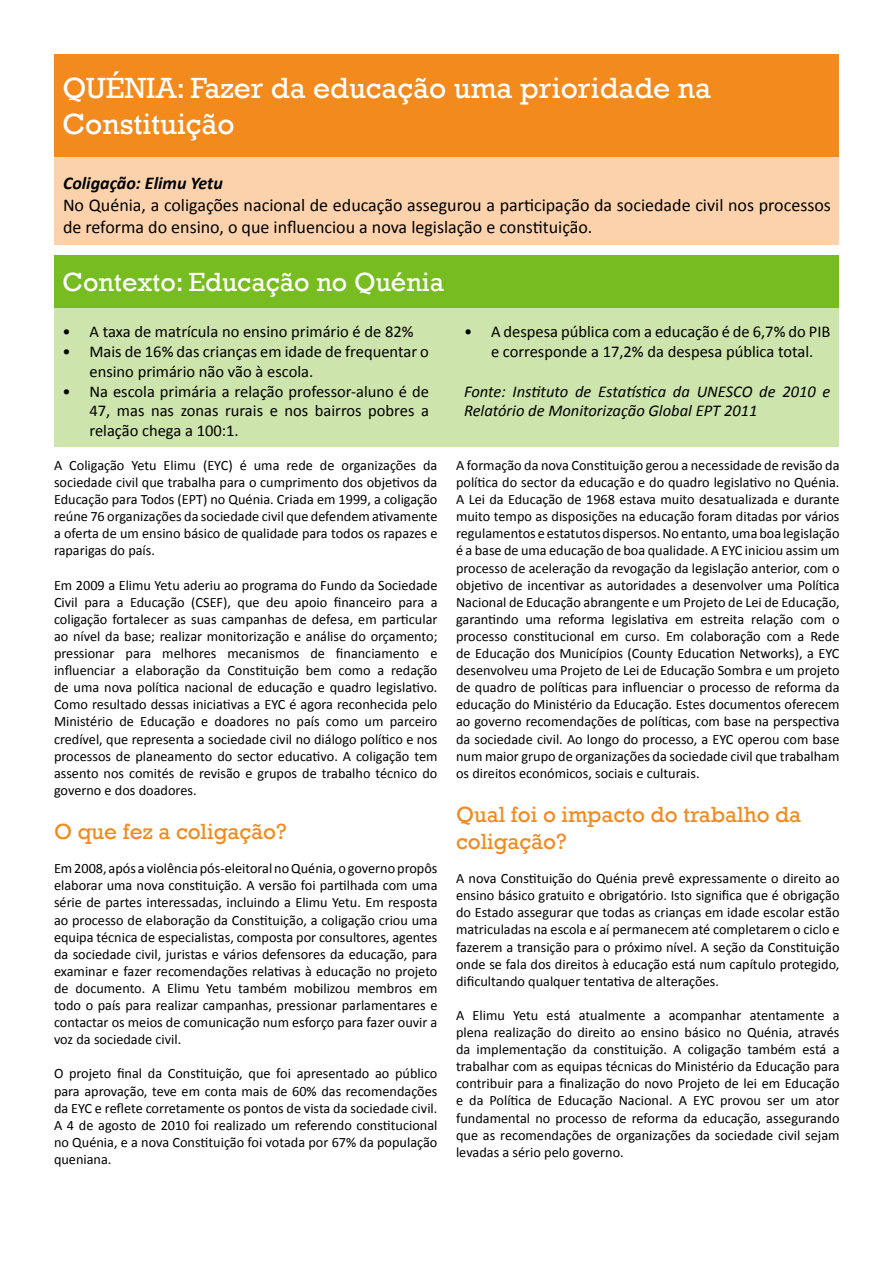
<style>
.page{position:relative;width:893px;height:1263px;background:#fff}
.page>*{position:absolute;margin:0;border:0;box-sizing:border-box;transform-origin:0 0}
.t1{font:30px/36px "Rockwell";color:#fff}
.t2{font:27px "Rockwell";color:#fff}
.t3{font:22.5px/27px "Rockwell";color:#f28a1d}
.t4{font:18px/21.6px "Calibri";color:#000}
.t5{font:italic 700 18px "Calibri";color:#000}
.t6{font:16.5px/19.8px "Calibri";color:#000}
.t7{font:italic 16.5px/19.8px "Calibri";color:#000}
.t8{font:14.25px/17.1px "Calibri";color:#000;text-align:justify}
</style>
<div class="page">
<div style="left:54px;top:54px;width:785px;height:103px;background:#f28a1d"></div>
<div style="left:54px;top:157px;width:785px;height:87px;background:#fbd2ab"></div>
<div style="left:391px;top:296px;width:90px;height:150px;background:#cde4ac"></div>
<div style="left:54px;top:305px;width:383px;height:141px;background:#cde4ac"></div>
<div style="left:455px;top:305px;width:384px;height:141px;background:#cde4ac"></div>
<div style="left:54px;top:255px;width:785px;height:53px;background:#77bc21"></div>
<h1 class="t1" style="left:63px;top:70px;width:650px">QUÉNIA: Fazer da educação uma prioridade na<br>Constituição</h1>
<p class="t5" style="left:63px;top:172px;width:162px">Coligação: Elimu Yetu</p>
<p class="t4" style="left:63px;top:194px;width:769px">No Quénia, a coligações nacional de educação assegurou a participação da sociedade civil nos processos de reforma do ensino, o que influenciou a nova legislação e constituição.</p>
<h2 class="t2" style="left:63px;top:266px;width:383px">Contexto: Educação no Quénia</h2>
<p class="t6" style="left:63px;top:322px;width:353px">• A taxa de matrícula no ensino primário é de 82%</p>
<p class="t6" style="left:89px;top:342px;width:341px;text-indent:-27px">• Mais de 16% das crianças em idade de frequentar o ensino primário não vão à escola.</p>
<p class="t6" style="left:89px;top:381px;width:341px;text-align:justify;text-indent:-27px">• Na escola primária a relação professor-aluno é de 47, mas nas zonas rurais e nos bairros pobres a relação chega a 100:1.</p>
<p class="t8" style="left:54px;top:457px;width:385px">A Coligação Yetu Elimu (EYC) é uma rede de organizações da sociedade civil que trabalha para o cumprimento dos objetivos da Educação para Todos (EPT) no Quénia. Criada em 1999, a coligação reúne 76 organizações da sociedade civil que defendem ativamente a oferta de um ensino básico de qualidade para todos os rapazes e raparigas do país.</p>
<p class="t8" style="left:54px;top:576px;width:385px">Em 2009 a Elimu Yetu aderiu ao programa do Fundo da Sociedade Civil para a Educação (CSEF), que deu apoio financeiro para a coligação fortalecer as suas campanhas de defesa, em particular ao nível da base; realizar monitorização e análise do orçamento; pressionar para melhores mecanismos de financiamento e influenciar a elaboração da Constituição bem como a redação de uma nova política nacional de educação e quadro legislativo.<br>Como resultado dessas iniciativas a EYC é agora reconhecida pelo Ministério de Educação e doadores no país como um parceiro credível, que representa a sociedade civil no diálogo político e nos processos de planeamento do sector educativo. A coligação tem assento nos comités de revisão e grupos de trabalho técnico do governo e dos doadores.</p>
<h3 class="t3" style="left:54px;top:818px;width:234px">O que fez a coligação?</h3>
<p class="t8" style="left:54px;top:860px;width:385px">Em 2008, após a violência pós-eleitoral no Quénia, o governo propôs elaborar uma nova constituição. A versão foi partilhada com uma série de partes interessadas, incluindo a Elimu Yetu. Em resposta ao processo de elaboração da Constituição, a coligação criou uma equipa técnica de especialistas, composta por consultores, agentes da sociedade civil, juristas e vários defensores da educação, para examinar e fazer recomendações relativas à educação no projeto de documento. A Elimu Yetu também mobilizou membros em todo o país para realizar campanhas, pressionar parlamentares e contactar os meios de comunicação num esforço para fazer ouvir a voz da sociedade civil.</p>
<p class="t8" style="left:54px;top:1065px;width:385px">O projeto final da Constituição, que foi apresentado ao público para aprovação, teve em conta mais de 60% das recomendações da EYC e reflete corretamente os pontos de vista da sociedade civil.<br>A 4 de agosto de 2010 foi realizado um referendo constitucional no Quénia, e a nova Constituição foi votada por 67% da população queniana.</p>
<p class="t6" style="left:464px;top:322px;width:368px;text-align:center">• A despesa pública com a educação é de 6,7% do PIB e corresponde a 17,2% da despesa pública total.</p>
<p class="t7" style="left:464px;top:381px;width:368px">Fonte: Instituto de Estatística da UNESCO de 2010 e<br>Relatório de Monitorização Global EPT 2011</p>
<p class="t8" style="left:456px;top:457px;width:385px">A formação da nova Constituição gerou a necessidade de revisão da política do sector da educação e do quadro legislativo no Quénia.<br>A Lei da Educação de 1968 estava muito desatualizada e durante muito tempo as disposições na educação foram ditadas por vários regulamentos e estatutos dispersos. No entanto, uma boa legislação é a base de uma educação de boa qualidade. A EYC iniciou assim um processo de aceleração da revogação da legislação anterior, com o objetivo de incentivar as autoridades a desenvolver uma Política Nacional de Educação abrangente e um Projeto de Lei de Educação, garantindo uma reforma legislativa em estreita relação com o processo constitucional em curso. Em colaboração com a Rede de Educação dos Municípios (County Education Networks), a EYC desenvolveu uma Projeto de Lei de Educação Sombra e um projeto de quadro de políticas para influenciar o processo de reforma da educação do Ministério da Educação. Estes documentos oferecem ao governo recomendações de políticas, com base na perspectiva da sociedade civil. Ao longo do processo, a EYC operou com base num maior grupo de organizações da sociedade civil que trabalham os direitos económicos, sociais e culturais.</p>
<h3 class="t3" style="left:456px;top:801px;width:347px">Qual foi o impacto do trabalho da coligação?</h3>
<p class="t8" style="left:456px;top:870px;width:385px">A nova Constituição do Quénia prevê expressamente o direito ao ensino básico gratuito e obrigatório. Isto significa que é obrigação do Estado assegurar que todas as crianças em idade escolar estão matriculadas na escola e aí permanecem até completarem o ciclo e fazerem a transição para o próximo nível. A seção da Constituição onde se fala dos direitos à educação está num capítulo protegido, dificultando qualquer tentativa de alterações.</p>
<p class="t8" style="left:456px;top:1007px;width:385px">A Elimu Yetu está atualmente a acompanhar atentamente a plena realização do direito ao ensino básico no Quénia, através da implementação da constituição. A coligação também está a trabalhar com as equipas técnicas do Ministério da Educação para contribuir para a finalização do novo Projeto de lei em Educação e da Política de Educação Nacional. A EYC provou ser um ator fundamental no processo de reforma da educação, assegurando que as recomendações de organizações da sociedade civil sejam levadas a sério pelo governo.</p>
</div>
